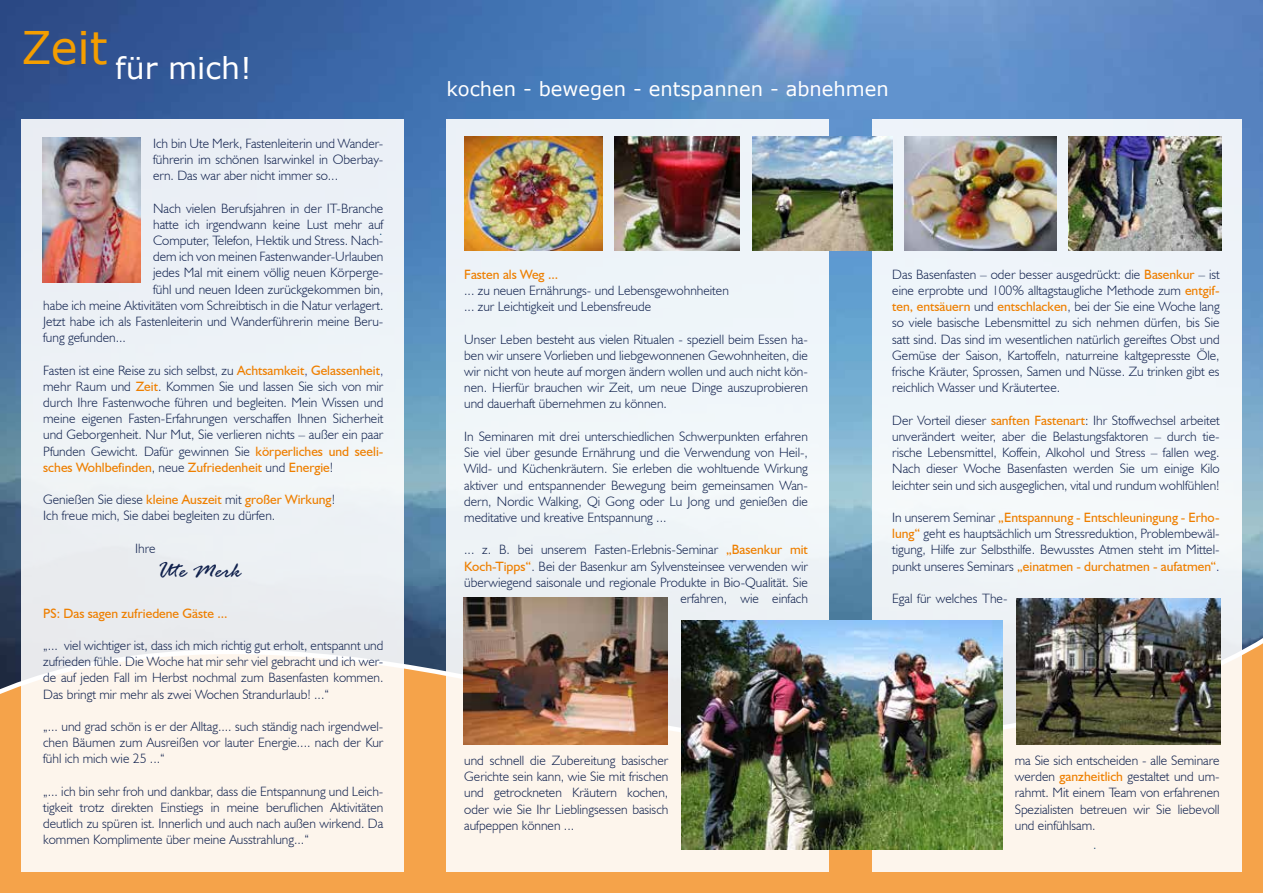
<style>
.page{position:relative;width:1263px;height:893px;background:#fff}
.page>*{position:absolute;margin:0;border:0;box-sizing:border-box;transform-origin:0 0}
.t1{font:45px "Verdana";color:#f49e00}
.t2{font:30px "Verdana";color:#fff}
.t3{font:italic 24px "Rage";color:#10214d}
.t4{font:19.5px "Verdana";color:#fff}
.t5{font:300 13.5px/16.2px "Humanist 521 BT";color:#10214d;text-align:justify}
.t6{font:13.5px "Humanist 521 BT";color:#ee7f00}
.t7{font:300 13.5px "Humanist 521 BT";color:#05406b}
.s1{font-weight:400;color:#ee7f00}
.s2{color:#101f69}
</style>
<div class="page">
<img style="left:0;top:0;width:1263px;height:536px">
<svg style="left:0;top:536px;width:1263px;height:357px"></svg>
<div style="left:446px;top:119px;width:383px;height:753px;background:linear-gradient(to right,#f2f3f3,#eff4f7)"></div>
<div style="left:872px;top:119px;width:370px;height:753px;background:linear-gradient(to right,#eff4f7,#f5f6f5)"></div>
<div style="left:21px;top:119px;width:383px;height:753px;background:linear-gradient(to right,#f1f1f0,#f1f3f4)"></div>
<img style="left:1068px;top:136px;width:153px;height:115px">
<img style="left:1016px;top:598px;width:205px;height:146px">
<img style="left:464px;top:598px;width:204px;height:146px">
<img style="left:681px;top:621px;width:321px;height:228px">
<img style="left:615px;top:136px;width:125px;height:115px">
<img style="left:904px;top:136px;width:153px;height:115px">
<img style="left:753px;top:136px;width:139px;height:115px">
<img style="left:464px;top:136px;width:139px;height:115px">
<img style="left:43px;top:137px;width:97px;height:146px">
<h1 class="t1" style="left:21px;top:19px;width:88px">Zeit</h1>
<h2 class="t2" style="left:115px;top:49px;width:138px">für mich!</h2>
<p class="t5" style="left:153px;top:135px;width:232px">Ich bin Ute Merk, Fastenleiterin und Wander&shy;führerin im schönen Isarwinkel in Oberbay&shy;ern. Das war aber nicht immer so...</p>
<p class="t5" style="left:153px;top:200px;width:232px">Nach vielen Berufsjahren in der IT-Branche</p>
<p class="t5" style="left:153px;top:216px;width:232px">hatte ich irgendwann keine Lust mehr auf</p>
<p class="t5" style="left:153px;top:232px;width:232px">Computer, Telefon, Hektik und Stress. Nach-</p>
<p class="t5" style="left:153px;top:248px;width:232px">dem ich von meinen Fastenwander-Urlauben</p>
<p class="t5" style="left:153px;top:264px;width:232px">jedes Mal mit einem völlig neuen Körperge-</p>
<p class="t5" style="left:153px;top:281px;width:232px">fühl und neuen Ideen zurückgekommen bin,</p>
<p class="t5" style="left:43px;top:297px;width:342px">habe ich meine Aktivitäten vom Schreibtisch in die Natur verlagert.</p>
<p class="t5" style="left:43px;top:313px;width:342px">Jetzt habe ich als Fastenleiterin und Wanderführerin meine Beru-</p>
<p class="t5" style="left:43px;top:329px;width:84px">fung gefunden...</p>
<p class="t5" style="left:43px;top:362px;width:342px">Fasten ist eine Reise zu sich selbst, zu <span class="s1">Achtsamkeit</span><span class="s2">,</span> <span class="s1">Gelassenheit</span><span class="s2">, </span>mehr Raum und <span class="s1">Zeit</span>. Kommen Sie und lassen Sie sich von mir durch Ihre Fastenwoche führen und begleiten. Mein Wissen und meine eigenen Fasten-Erfahrungen verschaffen Ihnen Sicherheit und Geborgenheit. Nur Mut, Sie verlieren nichts – außer ein paar Pfunden Gewicht. Dafür gewinnen Sie <span class="s1">körperliches und seeli&shy;sches Wohlbefinden</span>, neue <span class="s1">Zufriedenheit</span> und <span class="s1">Energie</span>!</p>
<p class="t5" style="left:43px;top:491px;width:293px">Genießen Sie diese <span class="s1">kleine Auszeit</span> mit <span class="s1">großer Wirkung</span>!<br>Ich freue mich, Sie dabei begleiten zu dürfen.</p>
<p class="t5" style="left:135px;top:540px;width:22px">Ihre</p>
<h3 class="t3" style="left:155px;top:557px;width:88px">Ute Merk</h3>
<p class="t6" style="left:43px;top:605px;width:186px">PS: Das sagen zufriedene Gäste ...</p>
<p class="t5" style="left:43px;top:637px;width:342px">„... viel wichtiger ist, dass ich mich richtig gut erholt, entspannt und zufrieden fühle. Die Woche hat mir sehr viel gebracht und ich wer&shy;de auf jeden Fall im Herbst nochmal zum Basenfasten kommen.<br>Das bringt mir mehr als zwei Wochen Strandurlaub! ...“</p>
<p class="t5" style="left:43px;top:718px;width:342px">„... und grad schön is er der Alltag.... such ständig nach irgendwel&shy;chen Bäumen zum Ausreißen vor lauter Energie.... nach der Kur fühl ich mich wie 25 ...“</p>
<p class="t5" style="left:43px;top:783px;width:342px">„... ich bin sehr froh und dankbar, dass die Entspannung und Leich&shy;tigkeit trotz direkten Einstiegs in meine beruflichen Aktivitäten deutlich zu spüren ist. Innerlich und auch nach außen wirkend. Da kommen Komplimente über meine Ausstrahlung...“</p>
<p class="t7" style="left:379px;top:222px;width:5px">.</p>
<h3 class="t4" style="left:446px;top:76px;width:444px">kochen - bewegen - entspannen - abnehmen</h3>
<p class="t6" style="left:464px;top:266px;width:96px">Fasten als Weg ...</p>
<p class="t5" style="left:464px;top:282px;width:266px">... zu neuen Ernährungs- und Lebensgewohnheiten ... zur Leichtigkeit und Lebensfreude</p>
<p class="t5" style="left:464px;top:331px;width:345px">Unser Leben besteht aus vielen Ritualen - speziell beim Essen ha&shy;ben wir unsere Vorlieben und liebgewonnenen Gewohnheiten, die wir nicht von heute auf morgen ändern wollen und auch nicht kön&shy;nen. Hierfür brauchen wir Zeit, um neue Dinge auszuprobieren und dauerhaft übernehmen zu können.</p>
<p class="t5" style="left:464px;top:428px;width:345px">In Seminaren mit drei unterschiedlichen Schwerpunkten erfahren Sie viel über gesunde Ernährung und die Verwendung von Heil-, Wild- und Küchenkräutern. Sie erleben die wohltuende Wirkung aktiver und entspannender Bewegung beim gemeinsamen Wan&shy;dern, Nordic Walking, Qi Gong oder Lu Jong und genießen die meditative und kreative Entspannung ...</p>
<p class="t5" style="left:464px;top:541px;width:345px;text-align:right">... z. B. bei unserem Fasten-Erlebnis-Seminar <span class="s1">„Basenkur mit Koch-Tipps“</span>. Bei der Basenkur am Sylvensteinsee verwenden wir überwiegend saisonale und regionale Produkte in Bio-Qualität. Sie erfahren, wie einfach</p>
<p class="t5" style="left:464px;top:752px;width:206px">und schnell die Zubereitung basischer Gerichte sein kann, wie Sie mit frischen und getrockneten Kräutern kochen, oder wie Sie Ihr Lieblingsessen basisch aufpeppen können ...</p>
<p class="t5" style="left:892px;top:266px;width:329px">Das Basenfasten – oder besser ausgedrückt: die <span class="s1">Basenkur</span> – ist eine erprobte und 100% alltagstaugliche Methode zum <span class="s1">entgif&shy;ten, entsäuern</span> und <span class="s1">entschlacken</span>, bei der Sie eine Woche lang so viele basische Lebensmittel zu sich nehmen dürfen, bis Sie satt sind. Das sind im wesentlichen natürlich gereiftes Obst und Gemüse der Saison, Kartoffeln, naturreine kaltgepresste Öle, frische Kräuter, Sprossen, Samen und Nüsse. Zu trinken gibt es reichlich Wasser und Kräutertee.</p>
<p class="t5" style="left:892px;top:412px;width:329px">Der Vorteil dieser <span class="s1">sanften Fastenart</span>: Ihr Stoffwechsel arbeitet unverändert weiter, aber die Belastungsfaktoren – durch tie&shy;rische Lebensmittel, Koffein, Alkohol und Stress – fallen weg.<br>Nach dieser Woche Basenfasten werden Sie um einige Kilo leichter sein und sich ausgeglichen, vital und rundum wohlfühlen!</p>
<p class="t5" style="left:892px;top:509px;width:329px">In unserem Seminar <span class="s1">„Entspannung - Entschleuningung - Erho&shy;lung“</span> geht es hauptsächlich um Stressreduktion, Problembewäl&shy;tigung, Hilfe zur Selbsthilfe. Bewusstes Atmen steht im Mittel&shy;punkt unseres Seminars <span class="s1">„einatmen - durchatmen - aufatmen“</span><span class="s2">.</span></p>
<p class="t5" style="left:892px;top:590px;width:117px">Egal für welches The-</p>
<p class="t5" style="left:1015px;top:752px;width:206px">ma Sie sich entscheiden - alle Seminare werden <span class="s1">ganzheitlich</span> gestaltet und um&shy;rahmt. Mit einem Team von erfahrenen Spezialisten betreuen wir Sie liebevoll und einfühlsam.</p>
<p class="t7" style="left:1093px;top:836px;width:5px">.</p>
</div>
